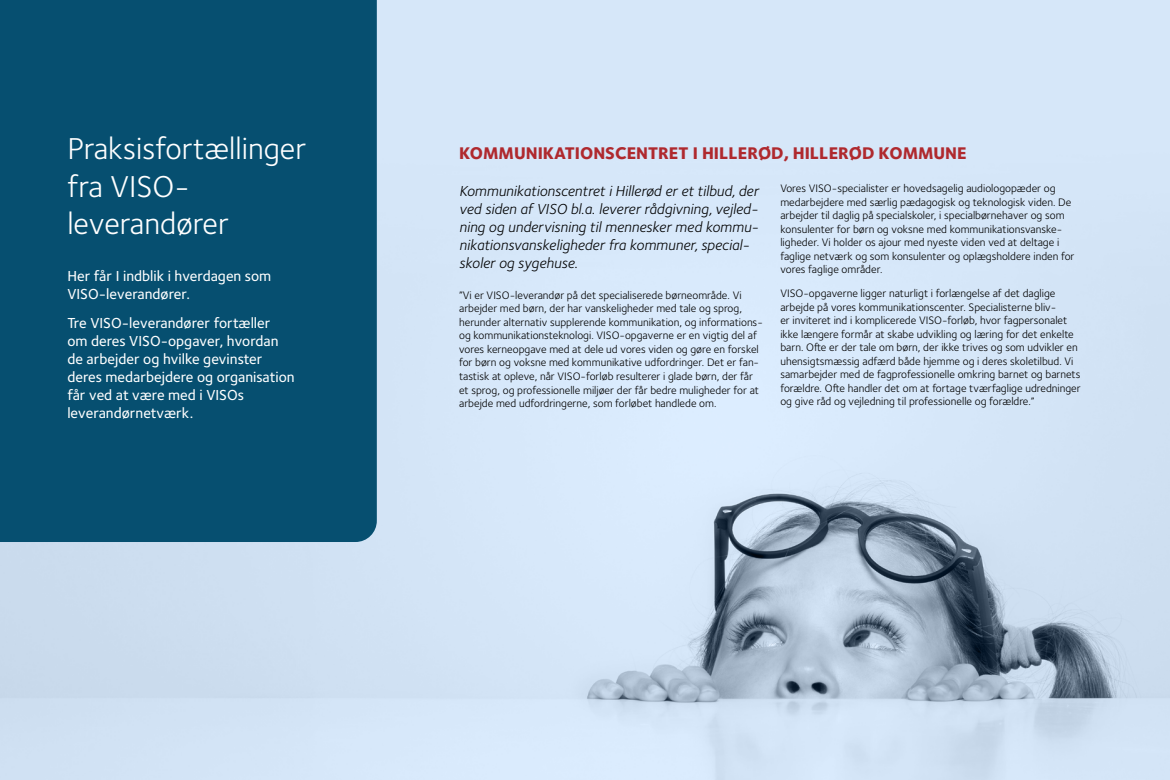
<style>
.page{position:relative;width:1170px;height:780px;background:#fff}
.page>*{position:absolute;margin:0;border:0;box-sizing:border-box;transform-origin:0 0}
.ida_H2_over{font:31.25px/37.5px "Foundry Sterling";color:#fff}
.H2_overskrift{font:800 17.5px "Foundry Sterling";color:#af292e}
.t1{font:500 15px/18px "Foundry Sterling";color:#fff}
.t2{font:italic 15px/18px "Foundry Sterling";color:#000}
.t3{font:11.25px/13.5px "Foundry Sterling";color:#000}
</style>
<div class="page">
<img style="left:0;top:0;width:1169px;height:780px">
<div style="left:0;top:0;width:377px;height:542px;background:#064f70"></div>
<h2 class="ida_H2_over" style="left:67px;top:130px;width:240px">Praksisfortællinger fra VISO&shy;leverandører</h2>
<p class="t1" style="left:67px;top:267px;width:205px">Her får I indblik i hverdagen som<br>VISO-leverandører.</p>
<p class="t1" style="left:67px;top:314px;width:229px">Tre VISO-leverandører fortæller<br>om deres VISO-opgaver, hvordan de arbejder og hvilke gevinster deres medarbejdere og organisation får ved at være med i VISOs leverandørnetværk.</p>
<p class="H2_overskrift" style="left:459px;top:142px;width:509px">KOMMUNIKATIONSCENTRET I HILLERØD, HILLERØD KOMMUNE</p>
<p class="t2" style="left:459px;top:181px;width:301px">Kommunikationscentret i Hillerød er et tilbud, der ved siden af VISO bl.a. leverer rådgivning, vejled&shy;ning og undervisning til mennesker med kommu&shy;nikationsvanskeligheder fra kommuner, special&shy;skoler og sygehuse.</p>
<p class="t3" style="left:459px;top:288px;width:305px">”Vi er VISO-leverandør på det specialiserede børneområde. Vi arbejder med børn, der har vanskeligheder med tale og sprog, herunder alternativ supplerende kommunikation, og informations&shy;og kommunikationsteknologi. VISO-opgaverne er en vigtig del af vores kerneopgave med at dele ud vores viden og gøre en forskel for børn og voksne med kommunikative udfordringer. Det er fan&shy;tastisk at opleve, når VISO-forløb resulterer i glade børn, der får et sprog, og professionelle miljøer der får bedre muligheder for at arbejde med udfordringerne, som forløbet handlede om.</p>
<p class="t3" style="left:780px;top:182px;width:295px">Vores VISO-specialister er hovedsagelig audiologopæder og medarbejdere med særlig pædagogisk og teknologisk viden. De arbejder til daglig på specialskoler, i specialbørnehaver og som konsulenter for børn og voksne med kommunikationsvanske&shy;ligheder. Vi holder os ajour med nyeste viden ved at deltage i faglige netværk og som konsulenter og oplægsholdere inden for vores faglige områder.</p>
<p class="t3" style="left:780px;top:287px;width:302px">VISO-opgaverne ligger naturligt i forlængelse af det daglige arbejde på vores kommunikationscenter. Specialisterne bliv-<br>er inviteret ind i komplicerede VISO-forløb, hvor fagpersonalet ikke længere formår at skabe udvikling og læring for det enkelte barn. Ofte er der tale om børn, der ikke trives og som udvikler en uhensigtsmæssig adfærd både hjemme og i deres skoletilbud. Vi samarbejder med de fagprofessionelle omkring barnet og barnets forældre. Ofte handler det om at fortage tværfaglige udredninger og give råd og vejledning til professionelle og forældre.”</p>
</div>
